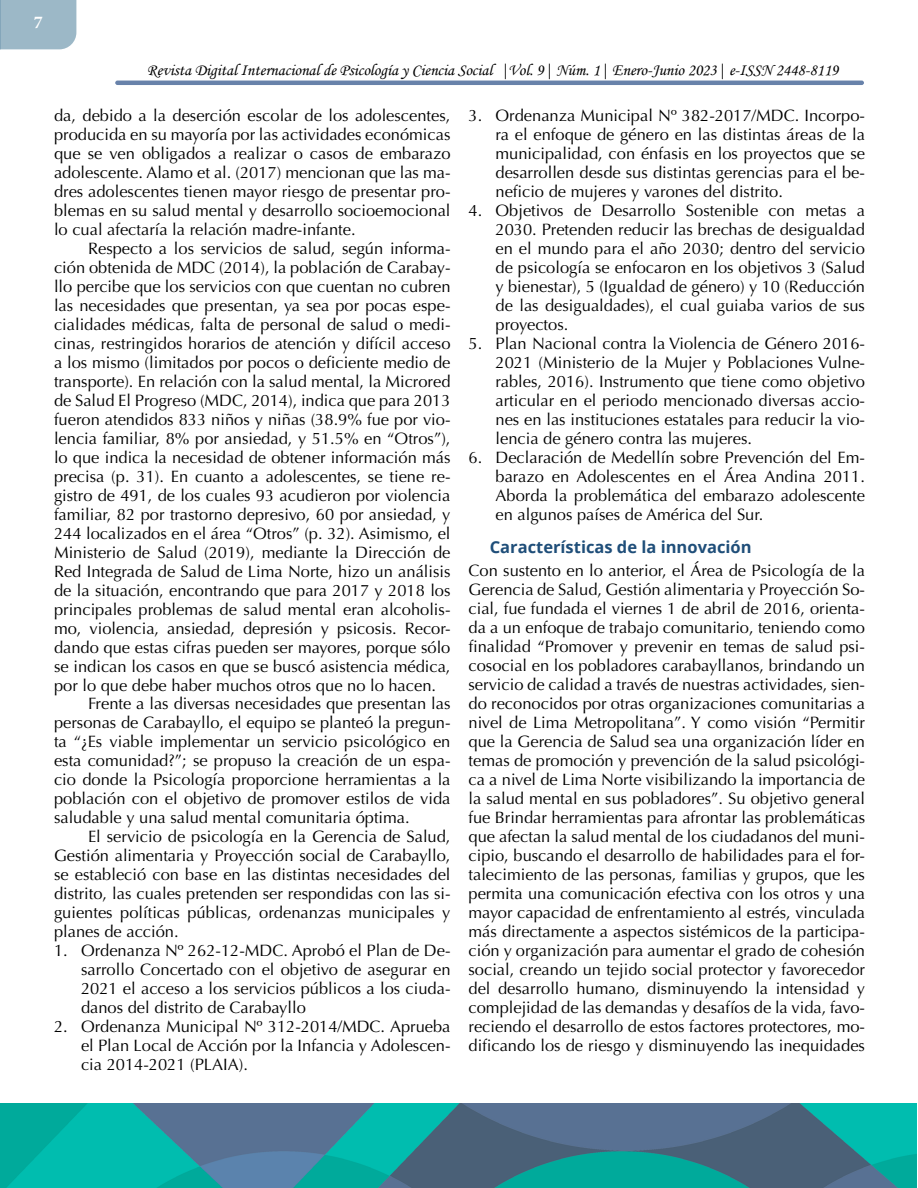
<style>
.page{position:relative;width:918px;height:1188px;background:#fff}
.page>*{position:absolute;margin:0;border:0;box-sizing:border-box;transform-origin:0 0}
.t1{font:700 18px "Minion Pro";color:#fff}
.t2{font:16.5px/19px "Optima";color:#000;text-align:justify}
.t3{font:16.5px "Monotype Corsiva";color:#000}
.Nivel_2{font:700 16.5px "Open Sans";color:#1f4e79}
</style>
<div class="page">
<div style="left:0;top:0;width:76px;height:49px;background:#9cb8c7"></div>
<img style="left:0;top:1103px;width:917px;height:85px">
<hr style="left:115px;top:81px;width:749px;height:4px;background:#6882aa;border-radius:2px">
<p class="t1" style="left:34px;top:10px;width:10px">7</p>
<p class="t3" style="left:147px;top:60px;width:693px">Revista Digital Internacional de Psicología y Ciencia Social |Vol. 9| Núm. 1| Enero-Junio 2023| e-ISSN 2448-8119</p>
<p class="t2" style="left:54px;top:106px;width:398px">da, debido a la deserción escolar de los adolescentes, producida en su mayoría por las actividades económicas que se ven obligados a realizar o casos de embarazo adolescente. Alamo et al. (2017) mencionan que las ma&shy;dres adolescentes tienen mayor riesgo de presentar pro&shy;blemas en su salud mental y desarrollo socioemocional lo cual afectaría la relación madre-infante.</p>
<p class="t2" style="left:54px;top:239px;width:398px;text-indent:34px">Respecto a los servicios de salud, según informa&shy;ción obtenida de MDC (2014), la población de Carabay&shy;llo percibe que los servicios con que cuentan no cubren las necesidades que presentan, ya sea por pocas espe&shy;cialidades médicas, falta de personal de salud o medi&shy;cinas, restringidos horarios de atención y difícil acceso a los mismo (limitados por pocos o deficiente medio de transporte). En relación con la salud mental, la Microred de Salud El Progreso (MDC, 2014), indica que para 2013 fueron atendidos 833 niños y niñas (38.9% fue por vio&shy;lencia familiar, 8% por ansiedad, y 51.5% en “Otros”), lo que indica la necesidad de obtener información más precisa (p. 31). En cuanto a adolescentes, se tiene re&shy;gistro de 491, de los cuales 93 acudieron por violencia familiar, 82 por trastorno depresivo, 60 por ansiedad, y 244 localizados en el área “Otros” (p. 32). Asimismo, el Ministerio de Salud (2019), mediante la Dirección de Red Integrada de Salud de Lima Norte, hizo un análisis de la situación, encontrando que para 2017 y 2018 los principales problemas de salud mental eran alcoholis&shy;mo, violencia, ansiedad, depresión y psicosis. Recor&shy;dando que estas cifras pueden ser mayores, porque sólo se indican los casos en que se buscó asistencia médica, por lo que debe haber muchos otros que no lo hacen.</p>
<p class="t2" style="left:54px;top:695px;width:398px;text-indent:34px">Frente a las diversas necesidades que presentan las personas de Carabayllo, el equipo se planteó la pregun&shy;ta “¿Es viable implementar un servicio psicológico en esta comunidad?”; se propuso la creación de un espa&shy;cio donde la Psicología proporcione herramientas a la población con el objetivo de promover estilos de vida saludable y una salud mental comunitaria óptima.</p>
<p class="t2" style="left:54px;top:827px;width:398px;text-indent:34px">El servicio de psicología en la Gerencia de Salud, Gestión alimentaria y Proyección social de Carabayllo, se estableció con base en las distintas necesidades del distrito, las cuales pretenden ser respondidas con las si&shy;guientes políticas públicas, ordenanzas municipales y planes de acción.</p>
<p class="t2" style="left:81px;top:941px;width:371px;text-indent:-27px">1. Ordenanza Nº 262-12-MDC. Aprobó el Plan de De&shy;sarrollo Concertado con el objetivo de asegurar en 2021 el acceso a los servicios públicos a los ciuda&shy;danos del distrito de Carabayllo</p>
<p class="t2" style="left:81px;top:1017px;width:371px;text-indent:-27px">2. Ordenanza Municipal Nº 312-2014/MDC. Aprueba el Plan Local de Acción por la Infancia y Adolescen&shy;cia 2014-2021 (PLAIA).</p>
<p class="t2" style="left:496px;top:106px;width:371px;text-indent:-27px">3. Ordenanza Municipal Nº 382-2017/MDC. Incorpo&shy;ra el enfoque de género en las distintas áreas de la municipalidad, con énfasis en los proyectos que se desarrollen desde sus distintas gerencias para el be&shy;neficio de mujeres y varones del distrito.</p>
<p class="t2" style="left:496px;top:201px;width:371px;text-indent:-27px">4. Objetivos de Desarrollo Sostenible con metas a 2030. Pretenden reducir las brechas de desigualdad en el mundo para el año 2030; dentro del servicio de psicología se enfocaron en los objetivos 3 (Salud y bienestar), 5 (Igualdad de género) y 10 (Reducción de las desigualdades), el cual guiaba varios de sus proyectos.</p>
<p class="t2" style="left:496px;top:334px;width:371px;text-indent:-27px">5. Plan Nacional contra la Violencia de Género 2016- 2021 (Ministerio de la Mujer y Poblaciones Vulne&shy;rables, 2016). Instrumento que tiene como objetivo articular en el periodo mencionado diversas accio&shy;nes en las instituciones estatales para reducir la vio&shy;lencia de género contra las mujeres.</p>
<p class="t2" style="left:496px;top:448px;width:371px;text-indent:-27px">6. Declaración de Medellín sobre Prevención del Em&shy;barazo en Adolescentes en el Área Andina 2011.<br>Aborda la problemática del embarazo adolescente en algunos países de América del Sur.</p>
<p class="Nivel_2" style="left:490px;top:536px;width:263px">Características de la innovación</p>
<p class="t2" style="left:469px;top:562px;width:398px">Con sustento en lo anterior, el Área de Psicología de la Gerencia de Salud, Gestión alimentaria y Proyección So&shy;cial, fue fundada el viernes 1 de abril de 2016, orienta&shy;da a un enfoque de trabajo comunitario, teniendo como finalidad “Promover y prevenir en temas de salud psi&shy;cosocial en los pobladores carabayllanos, brindando un servicio de calidad a través de nuestras actividades, sien&shy;do reconocidos por otras organizaciones comunitarias a nivel de Lima Metropolitana”. Y como visión “Permitir que la Gerencia de Salud sea una organización líder en temas de promoción y prevención de la salud psicológi&shy;ca a nivel de Lima Norte visibilizando la importancia de la salud mental en sus pobladores”. Su objetivo general fue Brindar herramientas para afrontar las problemáticas que afectan la salud mental de los ciudadanos del muni&shy;cipio, buscando el desarrollo de habilidades para el for&shy;talecimiento de las personas, familias y grupos, que les permita una comunicación efectiva con los otros y una mayor capacidad de enfrentamiento al estrés, vinculada más directamente a aspectos sistémicos de la participa&shy;ción y organización para aumentar el grado de cohesión social, creando un tejido social protector y favorecedor del desarrollo humano, disminuyendo la intensidad y complejidad de las demandas y desafíos de la vida, favo&shy;reciendo el desarrollo de estos factores protectores, mo&shy;dificando los de riesgo y disminuyendo las inequidades</p>
</div>
